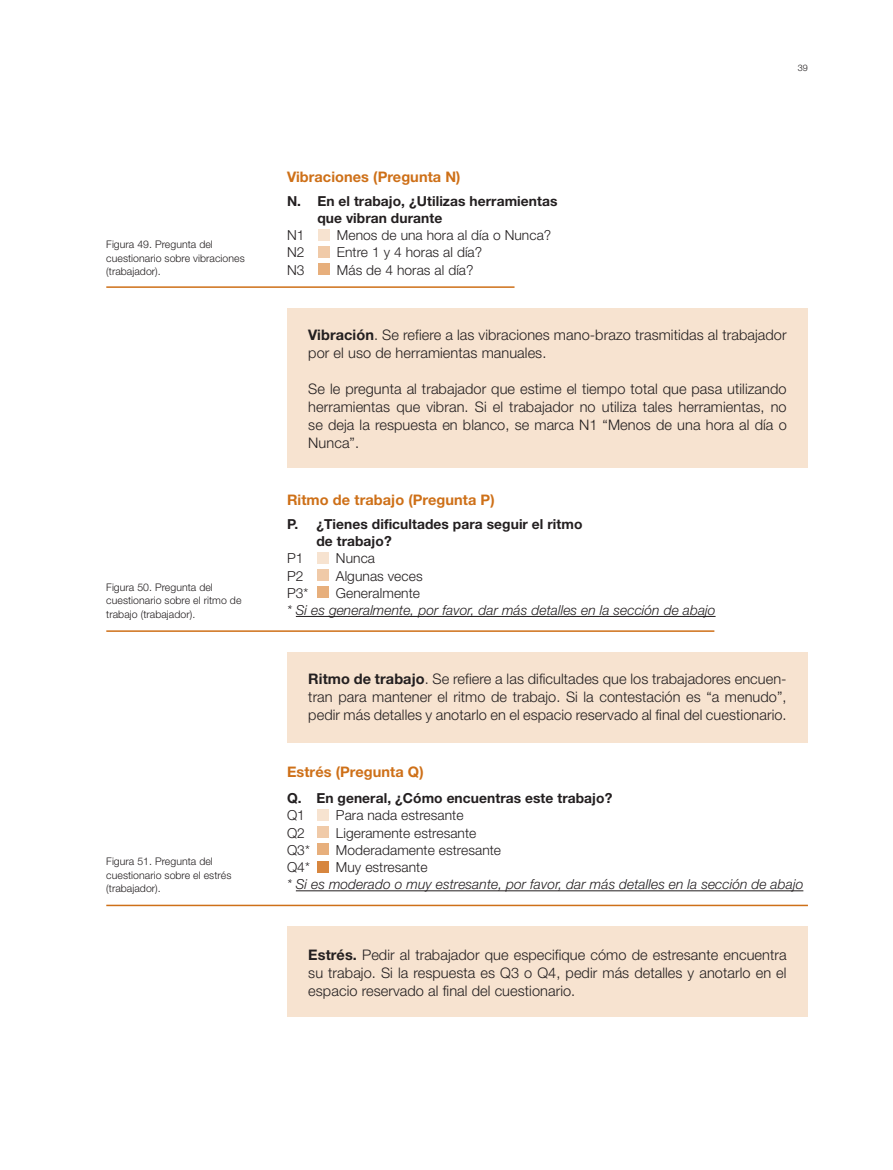
<style>
.page{position:relative;width:893px;height:1170px;background:#fff}
.page>*{position:absolute;margin:0;border:0;box-sizing:border-box;transform-origin:0 0}
.t1{font:300 14.55px/18px "Helvetica Neue";letter-spacing:.005em;color:#231f20;text-align:justify}
.t2{font:700 14.55px "Helvetica Neue";letter-spacing:.005em;color:#ce7018}
.t3{font:300 13.8px/17.2px "Helvetica Neue";letter-spacing:.005em;color:#231f20}
.t4{font:700 13.8px/17.2px "Helvetica Neue";letter-spacing:.005em;color:#231f20}
.t5{font:italic 300 13.8px "Helvetica Neue";letter-spacing:.005em;color:#231f20}
.t6{font:300 10.5px/13.5px "Helvetica Neue";letter-spacing:.005em;color:#231f20}
.t7{font:300 9px "Helvetica Neue";color:#231f20}
.s1{font-weight:700}
</style>
<div class="page">
<div style="left:287px;top:308px;width:521px;height:159px;background:#f7e3d0"></div>
<div style="left:287px;top:651px;width:521px;height:91px;background:#f7e3d0"></div>
<div style="left:287px;top:926px;width:521px;height:91px;background:#f7e3d0"></div>
<hr style="left:106px;top:286px;width:408px;height:2px;background:#ce7018">
<hr style="left:106px;top:630px;width:608px;height:1px;background:#ce7018">
<hr style="left:106px;top:904px;width:702px;height:2px;background:#ce7018">
<div style="left:318px;top:229px;width:12px;height:11px;background:#f7e3d0"></div>
<div style="left:318px;top:246px;width:12px;height:11px;background:#f0caa8"></div>
<div style="left:318px;top:264px;width:12px;height:11px;background:#e7af7c"></div>
<hr style="left:296px;top:616px;width:420px;height:1px;background:#231f20">
<div style="left:317px;top:552px;width:12px;height:11px;background:#f7e3d0"></div>
<div style="left:317px;top:569px;width:12px;height:11px;background:#f0caa8"></div>
<div style="left:317px;top:586px;width:12px;height:12px;background:#e7af7c"></div>
<hr style="left:296px;top:890px;width:507px;height:1px;background:#231f20">
<div style="left:317px;top:809px;width:12px;height:11px;background:#f7e3d0"></div>
<div style="left:317px;top:826px;width:12px;height:11px;background:#f0caa8"></div>
<div style="left:317px;top:843px;width:12px;height:11px;background:#e7af7c"></div>
<div style="left:317px;top:861px;width:12px;height:11px;background:#d7863f"></div>
<p class="t6" style="left:106px;top:237px;width:140px">Figura 49. Pregunta del cuestionario sobre vibraciones (trabajador).</p>
<p class="t6" style="left:106px;top:580px;width:137px">Figura 50. Pregunta del cuestionario sobre el ritmo de trabajo (trabajador).</p>
<p class="t6" style="left:106px;top:854px;width:127px">Figura 51. Pregunta del cuestionario sobre el estrés (trabajador).</p>
<p class="t7" style="left:798px;top:62px;width:12px">39</p>
<p class="t2" style="left:287px;top:167px;width:175px">Vibraciones (Pregunta N)</p>
<p class="t4" style="left:287px;top:192px;width:16px">N.</p>
<p class="t3" style="left:287px;top:226px;width:19px;text-align:justify">N1<br>N2<br>N3</p>
<p class="t4" style="left:317px;top:192px;width:242px">En el trabajo, ¿Utilizas herramientas que vibran durante</p>
<p class="t3" style="left:337px;top:226px;width:216px">Menos de una hora al día o Nunca?<br>Entre 1 y 4 horas al día?<br>Más de 4 horas al día?</p>
<p class="t1" style="left:308px;top:326px;width:480px"><span class="s1">Vibración</span>. Se refiere a las vibraciones mano-brazo trasmitidas al trabajador por el uso de herramientas manuales.</p>
<p class="t1" style="left:308px;top:379px;width:480px">Se le pregunta al trabajador que estime el tiempo total que pasa utilizando herramientas que vibran. Si el trabajador no utiliza tales herramientas, no se deja la respuesta en blanco, se marca N1 “Menos de una hora al día o Nunca”.</p>
<p class="t2" style="left:287px;top:490px;width:209px">Ritmo de trabajo (Pregunta P)</p>
<p class="t4" style="left:316px;top:515px;width:268px">¿Tienes dificultades para seguir el ritmo de trabajo?</p>
<p class="t3" style="left:336px;top:549px;width:88px">Nunca<br>Algunas veces<br>Generalmente</p>
<p class="t5" style="left:287px;top:602px;width:430px">* Si es generalmente, por favor, dar más detalles en la sección de abajo</p>
<p class="t4" style="left:287px;top:515px;width:13px">P.</p>
<p class="t3" style="left:287px;top:549px;width:23px">P1<br>P2<br>P3*</p>
<p class="t1" style="left:308px;top:669px;width:480px"><span class="s1">Ritmo de trabajo</span>. Se refiere a las dificultades que los trabajadores encuen&shy;tran para mantener el ritmo de trabajo. Si la contestación es “a menudo”, pedir más detalles y anotarlo en el espacio reservado al final del cuestionario.</p>
<p class="t2" style="left:287px;top:763px;width:138px">Estrés (Pregunta Q)</p>
<p class="t4" style="left:287px;top:789px;width:16px">Q.</p>
<p class="t3" style="left:287px;top:806px;width:24px">Q1<br>Q2<br>Q3*<br>Q4*</p>
<p class="t4" style="left:316px;top:789px;width:297px">En general, ¿Cómo encuentras este trabajo?</p>
<p class="t3" style="left:336px;top:806px;width:167px">Para nada estresante<br>Ligeramente estresante<br>Moderadamente estresante<br>Muy estresante</p>
<p class="t5" style="left:287px;top:876px;width:518px">* Si es moderado o muy estresante, por favor, dar más detalles en la sección de abajo</p>
<p class="t1" style="left:308px;top:945px;width:480px"><span class="s1">Estrés.</span> Pedir al trabajador que especifique cómo de estresante encuentra su trabajo. Si la respuesta es Q3 o Q4, pedir más detalles y anotarlo en el espacio reservado al final del cuestionario.</p>
</div>
